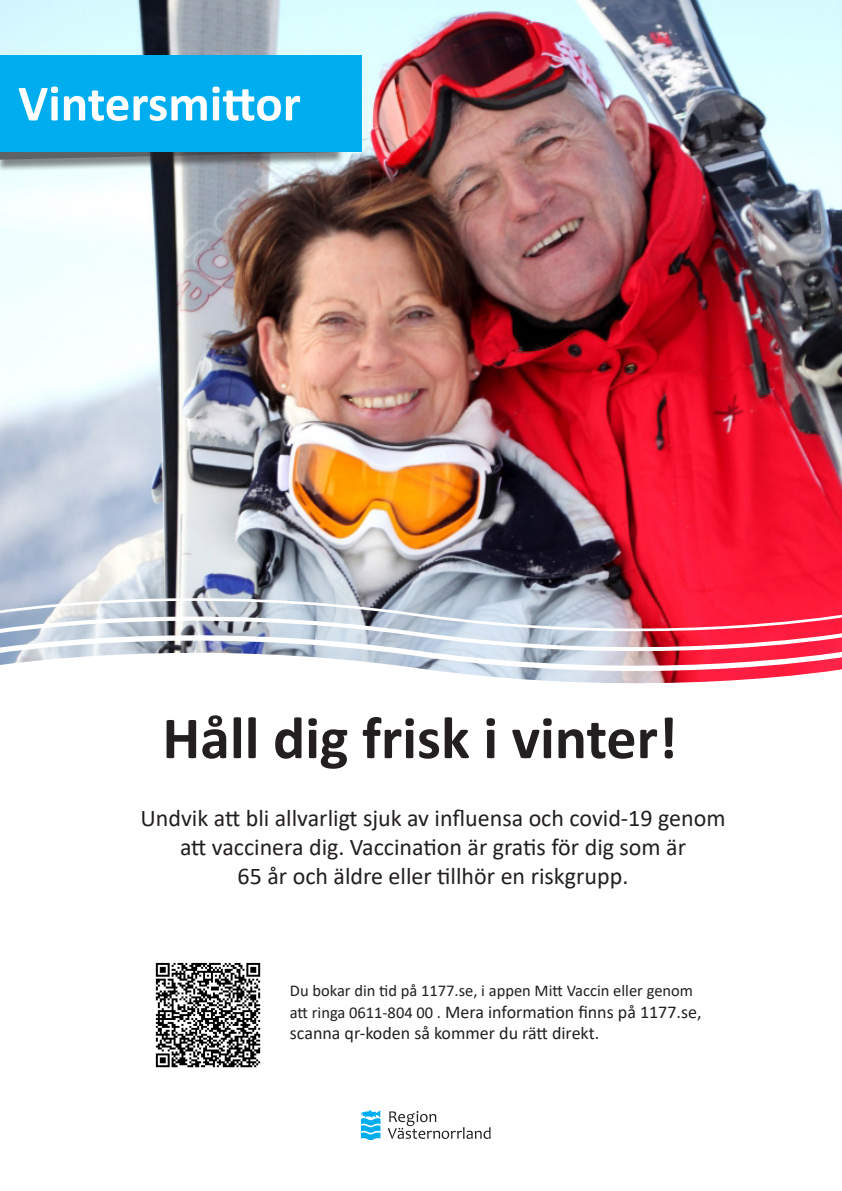
<style>
.page{position:relative;width:842px;height:1191px;background:#fff}
.page>*{position:absolute;margin:0;border:0;box-sizing:border-box;transform-origin:0 0}
.t1{font:700 60px "Calibri";color:#231f20}
.t2{font:700 51px "Calibri";color:#fff}
.t3{font:24px "Calibri";color:#231f20}
.t4{font:18px/21.6px "Calibri";color:#231f20}
.t5{font:16.5px "Calibri";color:#231f20}
.s1{font-size:16.5px}
</style>
<div class="page">
<img style="left:0;top:0;width:842px;height:598px">
<div style="left:0;top:65px;width:352px;height:107px;background:#231f20;opacity:.75"></div>
<svg style="left:0;top:151px;width:340px;height:9px;background:#5b717a"></svg>
<div style="left:0;top:55px;width:361px;height:96px;background:#00aeef"></div>
<svg style="left:0;top:598px;width:842px;height:2px;background:#ca98a7"></svg>
<svg style="left:0;top:600px;width:842px;height:18px;background:#ca9aab"></svg>
<svg style="left:0;top:618px;width:842px;height:18px"></svg>
<svg style="left:0;top:636px;width:842px;height:48px"></svg>
<svg style="left:361px;top:1110px;width:19px;height:30px"></svg>
<svg style="left:388px;top:1111px;width:103px;height:28px"></svg>
<img style="left:155px;top:962px;width:106px;height:106px">
<p class="t2" style="left:18px;top:67px;width:284px">Vintersmittor</p>
<p class="t1" style="left:162px;top:695px;width:516px">Håll dig frisk i vinter!</p>
<p class="t3" style="left:140px;top:801px;width:587px">Undvik att bli allvarligt sjuk av influensa och covid-19 genom</p>
<p class="t3" style="left:180px;top:830px;width:507px">att vaccinera dig. Vaccination är gratis för dig som är</p>
<p class="t3" style="left:238px;top:859px;width:392px">65 år och äldre eller tillhör en riskgrupp.</p>
<p class="t5" style="left:290px;top:979px;width:405px">Du bokar din tid på 1177.se, i appen Mitt Vaccin eller genom</p>
<p class="t4" style="left:290px;top:1000px;width:413px"><span class="s1">att ringa 0611-804 00 .</span> Mera information finns på 1177.se, scanna qr-koden så kommer du rätt direkt.</p>
</div>
